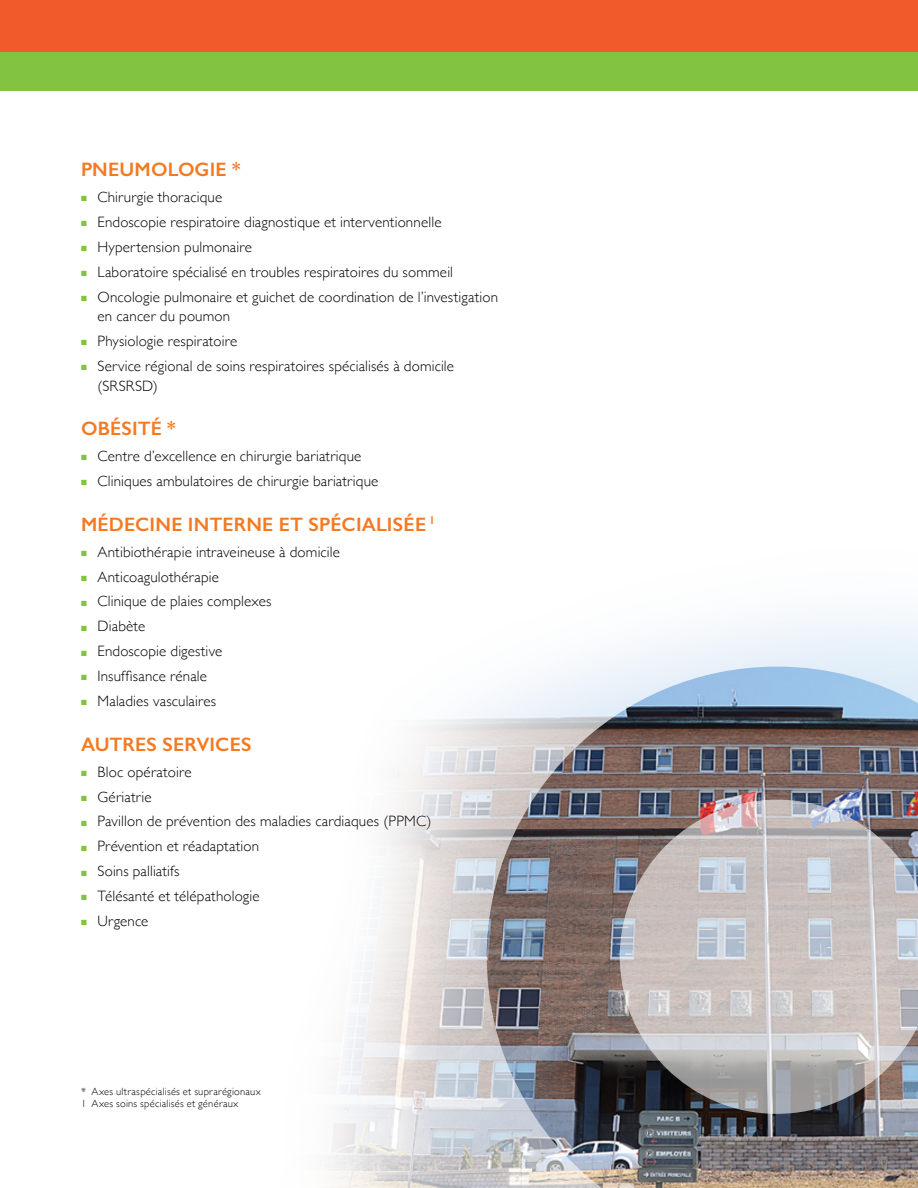
<style>
.page{position:relative;width:918px;height:1188px;background:#fff}
.page>*{position:absolute;margin:0;border:0;box-sizing:border-box;transform-origin:0 0}
.t1{font:600 19.5px "Gill Sans";letter-spacing:.01em;color:#f47920}
.t2{font:300 15px/19.5px "Gill Sans";letter-spacing:.01em;color:#000}
.t3{font:300 10.5px/12px "Gill Sans";letter-spacing:.025em;color:#000}
.s1{color:#82c341}
</style>
<div class="page">
<div style="left:0;top:0;width:918px;height:89px;background:#f15a2a"></div>
<div style="left:0;top:52px;width:918px;height:39px;background:#82c341"></div>
<img style="left:325px;top:612px;width:593px;height:576px">
<h1 class="t1" style="left:81px;top:158px;width:161px">PNEUMOLOGIE *</h1>
<p class="t2" style="left:81px;top:187px;width:143px"><span class="s1">■</span> Chirurgie thoracique</p>
<p class="t2" style="left:81px;top:212px;width:362px"><span class="s1">■</span> Endoscopie respiratoire diagnostique et interventionnelle</p>
<p class="t2" style="left:81px;top:237px;width:173px"><span class="s1">■</span> Hypertension pulmonaire</p>
<p class="t2" style="left:81px;top:261px;width:374px"><span class="s1">■</span> Laboratoire spécialisé en troubles respiratoires du sommeil</p>
<p class="t2" style="left:98px;top:286px;width:402px;text-indent:-16px"><span class="s1">■</span> Oncologie pulmonaire et guichet de coordination de l’investigation en cancer du poumon</p>
<p class="t2" style="left:81px;top:331px;width:158px"><span class="s1">■</span> Physiologie respiratoire</p>
<p class="t2" style="left:98px;top:356px;width:358px;text-indent:-16px"><span class="s1">■</span> Service régional de soins respiratoires spécialisés à domicile (SRSRSD)</p>
<h1 class="t1" style="left:81px;top:417px;width:96px">OBÉSITÉ *</h1>
<p class="t2" style="left:81px;top:446px;width:282px"><span class="s1">■</span> Centre d’excellence en chirurgie bariatrique</p>
<p class="t2" style="left:81px;top:471px;width:299px"><span class="s1">■</span> Cliniques ambulatoires de chirurgie bariatrique</p>
<h1 class="t1" style="left:81px;top:512px;width:356px">MÉDECINE INTERNE ET SPÉCIALISÉE <sup>1</sup></h1>
<p class="t2" style="left:81px;top:541px;width:261px"><span class="s1">■</span> Antibiothérapie intraveineuse à domicile</p>
<p class="t2" style="left:81px;top:566px;width:140px"><span class="s1">■</span> Anticoagulothérapie</p>
<p class="t2" style="left:81px;top:591px;width:192px"><span class="s1">■</span> Clinique de plaies complexes</p>
<p class="t2" style="left:81px;top:616px;width:66px"><span class="s1">■</span> Diabète</p>
<p class="t2" style="left:81px;top:641px;width:143px"><span class="s1">■</span> Endoscopie digestive</p>
<p class="t2" style="left:81px;top:666px;width:128px"><span class="s1">■</span> Insuffisance rénale</p>
<p class="t2" style="left:81px;top:691px;width:137px"><span class="s1">■</span> Maladies vasculaires</p>
<h1 class="t1" style="left:81px;top:732px;width:172px">AUTRES SERVICES</h1>
<p class="t2" style="left:81px;top:761px;width:112px"><span class="s1">■</span> Bloc opératoire</p>
<p class="t2" style="left:81px;top:786px;width:72px"><span class="s1">■</span> Gériatrie</p>
<p class="t2" style="left:81px;top:811px;width:352px"><span class="s1">■</span> Pavillon de prévention des maladies cardiaques (PPMC)</p>
<p class="t2" style="left:81px;top:836px;width:180px"><span class="s1">■</span> Prévention et réadaptation</p>
<p class="t2" style="left:81px;top:861px;width:100px"><span class="s1">■</span> Soins palliatifs</p>
<p class="t2" style="left:81px;top:886px;width:180px"><span class="s1">■</span> Télésanté et télépathologie</p>
<p class="t2" style="left:81px;top:911px;width:69px"><span class="s1">■</span> Urgence</p>
<p class="t3" style="left:81px;top:1085px;width:181px">* Axes ultraspécialisés et suprarégionaux<br>1 Axes soins spécialisés et généraux</p>
</div>
